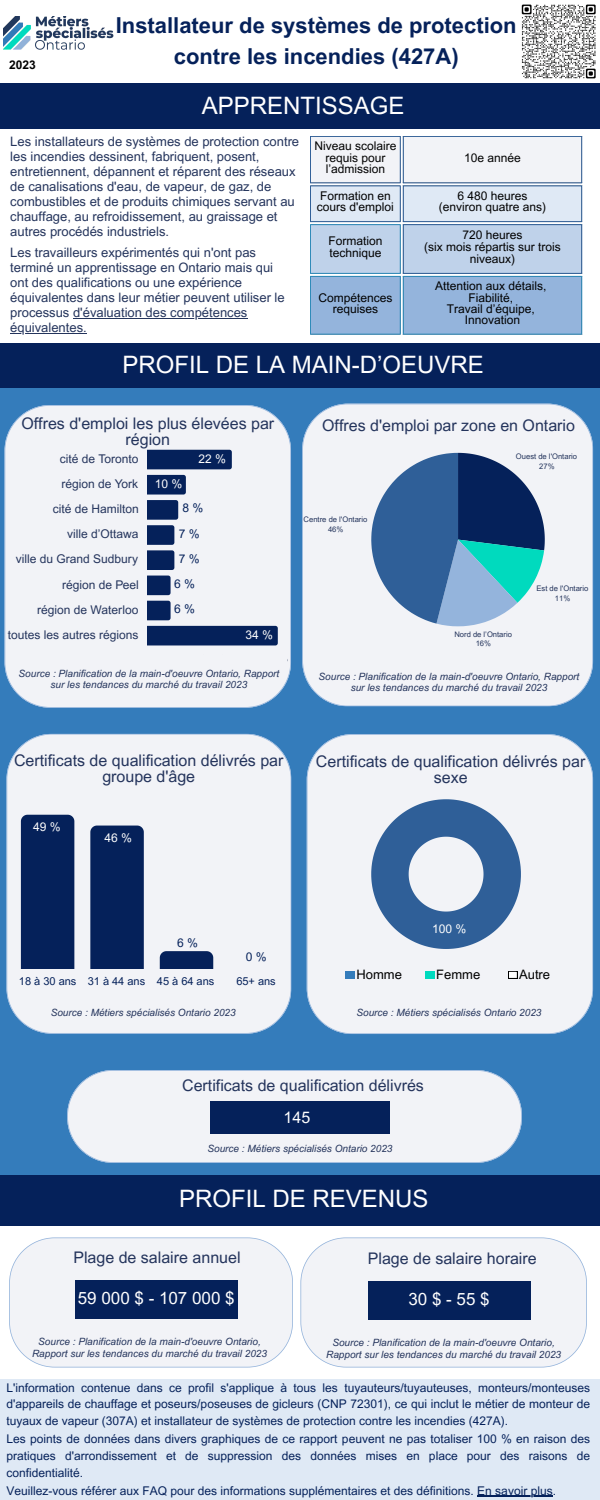
<style>
.page{position:relative;width:600px;height:1500px;background:#fff}
.page>*{position:absolute;margin:0;border:0;box-sizing:border-box;transform-origin:0 0}
.t1{font:24px "Arial MT Pro";color:#fff}
.t2{font:700 22px/30.8px "Arial MT Pro";color:#05215a;text-align:center}
.t3{font:17px "Arial MT Pro";color:#fff}
.t4{font:16px/15.8px "Arial MT Pro";color:#24345c;text-align:center}
.t5{font:16px "Arial MT Pro";color:#fff}
.t6{font:13px/15px "Arial MT Pro";color:#24345c}
.t7{font:13px "Arial MT Pro";color:#000}
.t8{font:12px/16.7px "Arial MT Pro";color:#05215a;text-align:justify}
.t9{font:12px/11.2px "Arial MT Pro";color:#000;text-align:center}
.t10{font:12px/25.2px "Arial MT Pro";color:#24345c;text-align:right}
.t11{font:12px "Arial MT Pro";color:#fff}
.t12{font:700 12px "Arial MT Pro";color:#000}
.t13{font:12px "Arial MT Pro";color:#fefefe}
.t14{font:11px "Arial MT Pro";color:#05215a}
.t15{font:italic 10px/11.2px "Arial MT Pro";color:#24345c;text-align:center}
.t16{font:7.6px/9.7px "Arial MT Pro";color:#24345c;text-align:center}
</style>
<div class="page">
<svg style="left:9px;top:1237px;width:284px;height:130px"></svg>
<div style="left:75px;top:1280px;width:163px;height:38px;background:#05215a"></div>
<svg style="left:310px;top:136px;width:272px;height:199px"></svg>
<hr style="left:310px;top:137px;width:1px;height:46px;background:#2f5f98">
<hr style="left:400px;top:137px;width:1px;height:46px;background:#2f5f98">
<hr style="left:310px;top:136px;width:91px;height:1px;background:#2f5f98">
<hr style="left:310px;top:183px;width:91px;height:1px;background:#2f5f98">
<hr style="left:403px;top:137px;width:1px;height:46px;background:#2f5f98">
<hr style="left:581px;top:137px;width:1px;height:46px;background:#2f5f98">
<hr style="left:403px;top:136px;width:179px;height:1px;background:#2f5f98">
<hr style="left:403px;top:183px;width:179px;height:1px;background:#2f5f98">
<hr style="left:310px;top:186px;width:1px;height:35px;background:#2f5f98">
<hr style="left:400px;top:186px;width:1px;height:35px;background:#2f5f98">
<hr style="left:310px;top:186px;width:91px;height:1px;background:#2f5f98">
<hr style="left:310px;top:221px;width:91px;height:1px;background:#2f5f98">
<hr style="left:403px;top:186px;width:1px;height:35px;background:#2f5f98">
<hr style="left:581px;top:186px;width:1px;height:35px;background:#2f5f98">
<hr style="left:403px;top:186px;width:179px;height:1px;background:#2f5f98">
<hr style="left:403px;top:221px;width:179px;height:1px;background:#2f5f98">
<hr style="left:403px;top:225px;width:1px;height:48px;background:#2f5f98">
<hr style="left:581px;top:225px;width:1px;height:48px;background:#2f5f98">
<hr style="left:403px;top:224px;width:179px;height:1px;background:#2f5f98">
<hr style="left:403px;top:273px;width:179px;height:1px;background:#2f5f98">
<hr style="left:310px;top:225px;width:1px;height:48px;background:#2d8bba">
<hr style="left:400px;top:225px;width:1px;height:48px;background:#2d8bba">
<hr style="left:310px;top:224px;width:91px;height:1px;background:#2d8bba">
<hr style="left:310px;top:273px;width:91px;height:1px;background:#2d8bba">
<hr style="left:310px;top:277px;width:1px;height:57px;background:#2d8bba">
<hr style="left:400px;top:277px;width:1px;height:57px;background:#2d8bba">
<hr style="left:310px;top:276px;width:91px;height:1px;background:#2d8bba">
<hr style="left:310px;top:334px;width:91px;height:1px;background:#2d8bba">
<hr style="left:403px;top:277px;width:1px;height:57px;background:#2d8bba">
<hr style="left:581px;top:277px;width:1px;height:57px;background:#2d8bba">
<hr style="left:403px;top:276px;width:179px;height:1px;background:#2d8bba">
<hr style="left:403px;top:334px;width:179px;height:1px;background:#2d8bba">
<svg style="left:300px;top:1237px;width:287px;height:130px"></svg>
<div style="left:368px;top:1281px;width:162px;height:38px;background:#05215a"></div>
<img style="left:3px;top:17px;width:111px;height:33px">
<img style="left:521px;top:4px;width:75px;height:75px">
<hr style="left:73px;top:318px;width:174px;height:1px;background:#24345c">
<hr style="left:10px;top:333px;width:77px;height:1px;background:#24345c">
<img style="left:0;top:343px;width:600px;height:832px">
<img style="left:67px;top:1070px;width:455px;height:93px">
<div style="left:0;top:1175px;width:600px;height:50px;background:#05215a"></div>
<div style="left:0;top:1380px;width:600px;height:120px;background:#dfe9f5"></div>
<img style="left:302px;top:404px;width:291px;height:302px">
<div style="left:0;top:83px;width:600px;height:45px;background:#05215a"></div>
<img style="left:7px;top:734px;width:284px;height:300px">
<img style="left:307px;top:734px;width:286px;height:300px">
<div style="left:155px;top:654px;width:133px;height:22px;background:#f2f3f7"></div>
<p class="t12" style="left:9px;top:61px;width:28px">2023</p>
<h5 class="t2" style="left:116px;top:13px;width:402px">Installateur de systèmes de protection contre les incendies (427A)</h5>
<h5 class="t1" style="left:202px;top:96px;width:204px">APPRENTISSAGE</h5>
<h5 class="t6" style="left:10px;top:135px;width:290px">Les installateurs de systèmes de protection contre les incendies dessinent, fabriquent, posent, entretiennent, dépannent et réparent des réseaux de canalisations d'eau, de vapeur, de gaz, de combustibles et de produits chimiques servant au chauffage, au refroidissement, au graissage et autres procédés industriels.</h5>
<p class="t6" style="left:10px;top:247px;width:276px">Les travailleurs expérimentés qui n'ont pas terminé un apprentissage en Ontario mais qui ont des qualifications ou une expérience équivalentes dans leur métier peuvent utiliser le processus d'évaluation des compétences</p>
<h5 class="t6" style="left:10px;top:322px;width:78px">équivalentes.</h5>
<p class="t9" style="left:314px;top:142px;width:84px">Niveau scolaire requis pour l’admission</p>
<h2 class="t9" style="left:464px;top:153px;width:58px">10e année</h2>
<p class="t9" style="left:317px;top:191px;width:78px;text-align:left">Formation en cours d'emploi</p>
<h4 class="t9" style="left:457px;top:191px;width:72px">6 480 heures</h4>
<h1 class="t9" style="left:439px;top:203px;width:109px">(environ quatre ans)</h1>
<h5 class="t9" style="left:328px;top:235px;width:56px;line-height:12.8px;text-align:left">Formation technique</h5>
<p class="t9" style="left:318px;top:293px;width:76px">Compétences requises</p>
<h5 class="t9" style="left:462px;top:231px;width:62px">720 heures</h5>
<p class="t9" style="left:424px;top:243px;width:138px;line-height:12px">(six mois répartis sur trois niveaux)</p>
<p class="t9" style="left:435px;top:282px;width:113px">Attention aux détails,</p>
<p class="t9" style="left:468px;top:293px;width:46px">Fiabilité,</p>
<p class="t9" style="left:447px;top:304px;width:90px">Travail d’équipe,</p>
<p class="t9" style="left:465px;top:316px;width:57px">Innovation</p>
<h3 class="t1" style="left:122px;top:356px;width:363px">PROFIL DE LA MAIN-D’OEUVRE</h3>
<p class="t4" style="left:21px;top:417px;width:254px">Offres d'emploi les plus élevées par</p>
<h5 class="t4" style="left:322px;top:419px;width:254px">Offres d'emploi par zone en Ontario</h5>
<p class="t4" style="left:126px;top:433px;width:46px">région</p>
<p class="t10" style="left:8px;top:447px;width:133px">cité de Toronto<br>région de York<br>cité de Hamilton<br>ville d’Ottawa<br>ville du Grand Sudbury région de Peel<br>région de Waterloo toutes les autres régions</p>
<p class="t11" style="left:199px;top:454px;width:29px">22 %</p>
<p class="t11" style="left:155px;top:479px;width:29px">10 %</p>
<p class="t8" style="left:183px;top:501px;width:22px">8 %</p>
<p class="t8" style="left:179px;top:527px;width:22px">7 %</p>
<p class="t8" style="left:179px;top:552px;width:22px">7 %</p>
<h3 class="t8" style="left:174px;top:577px;width:22px">6 %</h3>
<h5 class="t8" style="left:174px;top:602px;width:22px">6 %</h5>
<h5 class="t11" style="left:246px;top:630px;width:29px">34 %</h5>
<h5 class="t15" style="left:19px;top:669px;width:262px">Source : Planification de la main-d'oeuvre Ontario, Rapport sur les tendances du marché du travail 2023</h5>
<p class="t16" style="left:304px;top:515px;width:65px">Centre de l'Ontario<br>46%</p>
<p class="t16" style="left:516px;top:453px;width:63px">Ouest de l'Ontario<br>27%</p>
<p class="t16" style="left:454px;top:630px;width:59px">Nord de l’Ontario<br>16%</p>
<p class="t16" style="left:536px;top:584px;width:53px">Est de l'Ontario<br>11%</p>
<p class="t15" style="left:319px;top:672px;width:262px">Source : Planification de la main-d'oeuvre Ontario, Rapport sur les tendances du marché du travail 2023</p>
<h5 class="t4" style="left:14px;top:754px;width:271px">Certificats de qualification délivrés par groupe d'âge</h5>
<h5 class="t13" style="left:33px;top:822px;width:29px">49 %</h5>
<h5 class="t11" style="left:104px;top:833px;width:29px">46 %</h5>
<h5 class="t4" style="left:316px;top:756px;width:271px">Certificats de qualification délivrés par sexe</h5>
<h5 class="t14" style="left:19px;top:977px;width:59px">18 à 30 ans</h5>
<h5 class="t14" style="left:88px;top:977px;width:59px">31 à 44 ans</h5>
<h5 class="t8" style="left:177px;top:936px;width:22px">6 %</h5>
<h5 class="t14" style="left:157px;top:977px;width:59px">45 à 64 ans</h5>
<h1 class="t8" style="left:246px;top:950px;width:22px">0 %</h1>
<h3 class="t14" style="left:236px;top:977px;width:41px">65+ ans</h3>
<p class="t11" style="left:432px;top:924px;width:36px">100 %</p>
<p class="t7" style="left:356px;top:970px;width:47px">Homme</p>
<p class="t7" style="left:436px;top:969px;width:46px">Femme</p>
<p class="t7" style="left:519px;top:969px;width:33px">Autre</p>
<p class="t15" style="left:51px;top:1008px;width:186px">Source : Métiers spécialisés Ontario 2023</p>
<h3 class="t15" style="left:357px;top:1008px;width:186px">Source : Métiers spécialisés Ontario 2023</h3>
<p class="t4" style="left:182px;top:1079px;width:243px">Certificats de qualification délivrés</p>
<h3 class="t5" style="left:284px;top:1112px;width:28px">145</h3>
<h3 class="t15" style="left:207px;top:1144px;width:186px">Source : Métiers spécialisés Ontario 2023</h3>
<p class="t1" style="left:179px;top:1189px;width:251px">PROFIL DE REVENUS</p>
<p class="t4" style="left:73px;top:1251px;width:169px">Plage de salaire annuel</p>
<p class="t3" style="left:78px;top:1291px;width:158px">59 000 $ - 107 000 $</p>
<p class="t15" style="left:32px;top:1338px;width:237px">Source : Planification de la main-d'oeuvre Ontario,<br>Rapport sur les tendances du marché du travail 2023</p>
<h1 class="t4" style="left:368px;top:1253px;width:170px">Plage de salaire horaire</h1>
<h3 class="t3" style="left:408px;top:1293px;width:83px">30$-55$</h3>
<h3 class="t15" style="left:326px;top:1339px;width:237px">Source : Planification de la main-d'oeuvre Ontario,<br>Rapport sur les tendances du marché du travail 2023</h3>
<h3 class="t8" style="left:7px;top:1380px;width:585px">L'information contenue dans ce profil s'applique à tous les tuyauteurs/tuyauteuses, monteurs/monteuses d'appareils de chauffage et poseurs/poseuses de gicleurs (CNP 72301), ce qui inclut le métier de monteur de tuyaux de vapeur (307A) et installateur de systèmes de protection contre les incendies (427A).</h3>
<h3 class="t8" style="left:7px;top:1432px;width:585px">Les points de données dans divers graphiques de ce rapport peuvent ne pas totaliser 100 % en raison des pratiques d'arrondissement et de suppression des données mises en place pour des raisons de confidentialité.</h3>
<h5 class="t8" style="left:7px;top:1484px;width:551px">Veuillez-vous référer aux FAQ pour des informations supplémentaires et des définitions. En savoir plus.</h5>
</div>
